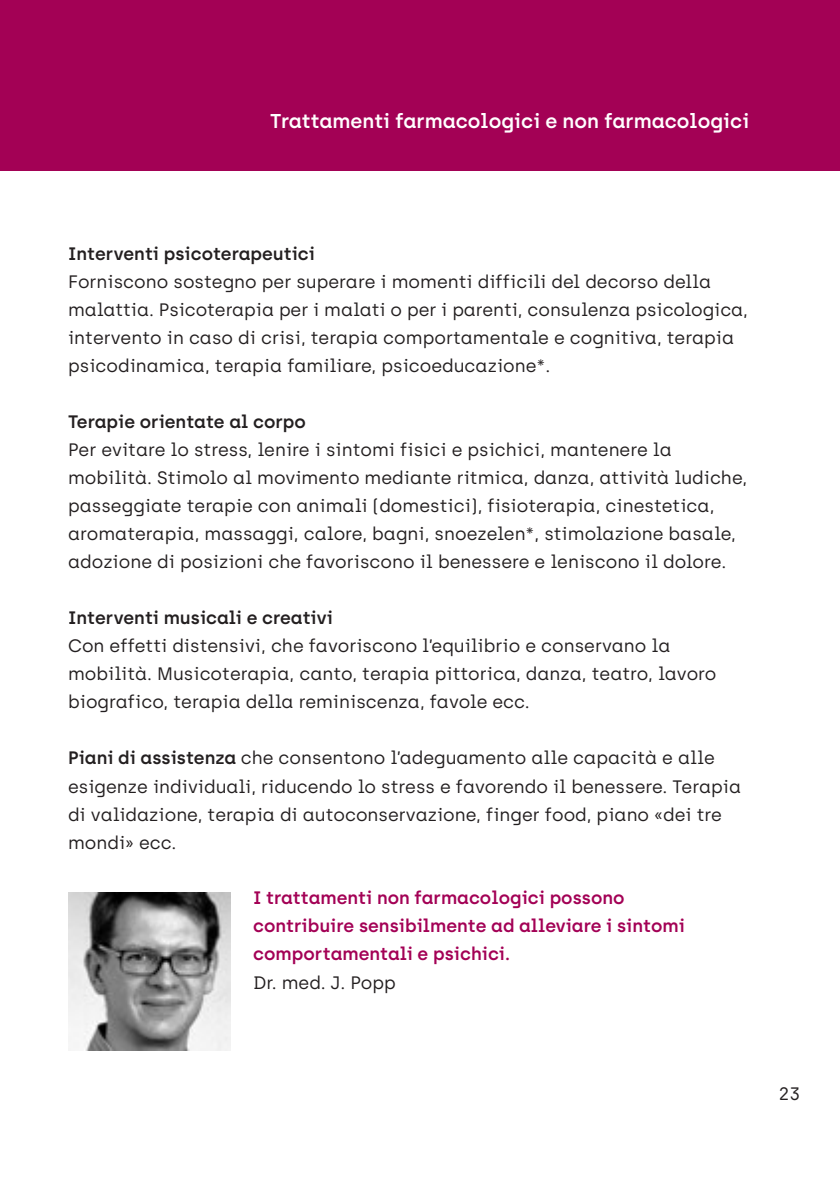
<style>
.page{position:relative;width:840px;height:1191px;background:#fff}
.page>*{position:absolute;margin:0;border:0;box-sizing:border-box;transform-origin:0 0}
.t1{font:600 20px "Archia";color:#fff}
.t2{font:18px/28px "Archia";color:#231f20}
.t3{font:600 18px/28px "Archia";color:#a30155}
.t4{font:600 18px "Archia";color:#231f20}
.s1{font-weight:600}
</style>
<div class="page">
<img style="left:68px;top:892px;width:162px;height:158px">
<div style="left:0;top:0;width:839px;height:170px;background:#a30155"></div>
<p class="t1" style="left:270px;top:109px;width:480px">Trattamenti farmacologici e non farmacologici</p>
<p class="t4" style="left:68px;top:243px;width:248px">Interventi psicoterapeutici</p>
<p class="t2" style="left:68px;top:268px;width:681px">Forniscono sostegno per superare i momenti difficili del decorso della malattia. Psicoterapia per i malati o per i parenti, consulenza psicologica, intervento in caso di crisi, terapia comportamentale e cognitiva, terapia psicodinamica, terapia familiare, psicoeducazione*.</p>
<p class="t4" style="left:68px;top:411px;width:239px">Terapie orientate al corpo</p>
<p class="t2" style="left:68px;top:436px;width:680px">Per evitare lo stress, lenire i sintomi fisici e psichici, mantenere la mobilità. Stimolo al movimento mediante ritmica, danza, attività ludiche, passeggiate terapie con animali (domestici), fisioterapia, cinestetica, aromaterapia, massaggi, calore, bagni, snoezelen*, stimolazione basale, adozione di posizioni che favoriscono il benessere e leniscono il dolore.</p>
<p class="t4" style="left:68px;top:607px;width:266px">Interventi musicali e creativi</p>
<p class="t2" style="left:68px;top:632px;width:649px">Con effetti distensivi, che favoriscono l’equilibrio e conservano la mobilità. Musicoterapia, canto, terapia pittorica, danza, teatro, lavoro biografico, terapia della reminiscenza, favole ecc.</p>
<p class="t2" style="left:68px;top:744px;width:674px"><span class="s1">Piani di assistenza</span> che consentono l’adeguamento alle capacità e alle esigenze individuali, riducendo lo stress e favorendo il benessere. Terapia di validazione, terapia di autoconservazione, finger food, piano «dei tre mondi» ecc.</p>
<p class="t3" style="left:253px;top:884px;width:433px">I trattamenti non farmacologici possono contribuire sensibilmente ad alleviare i sintomi comportamentali e psichici.</p>
<p class="t2" style="left:253px;top:968px;width:144px">Dr. med. J. Popp</p>
<p class="t2" style="left:778px;top:1079px;width:23px">23</p>
</div>
